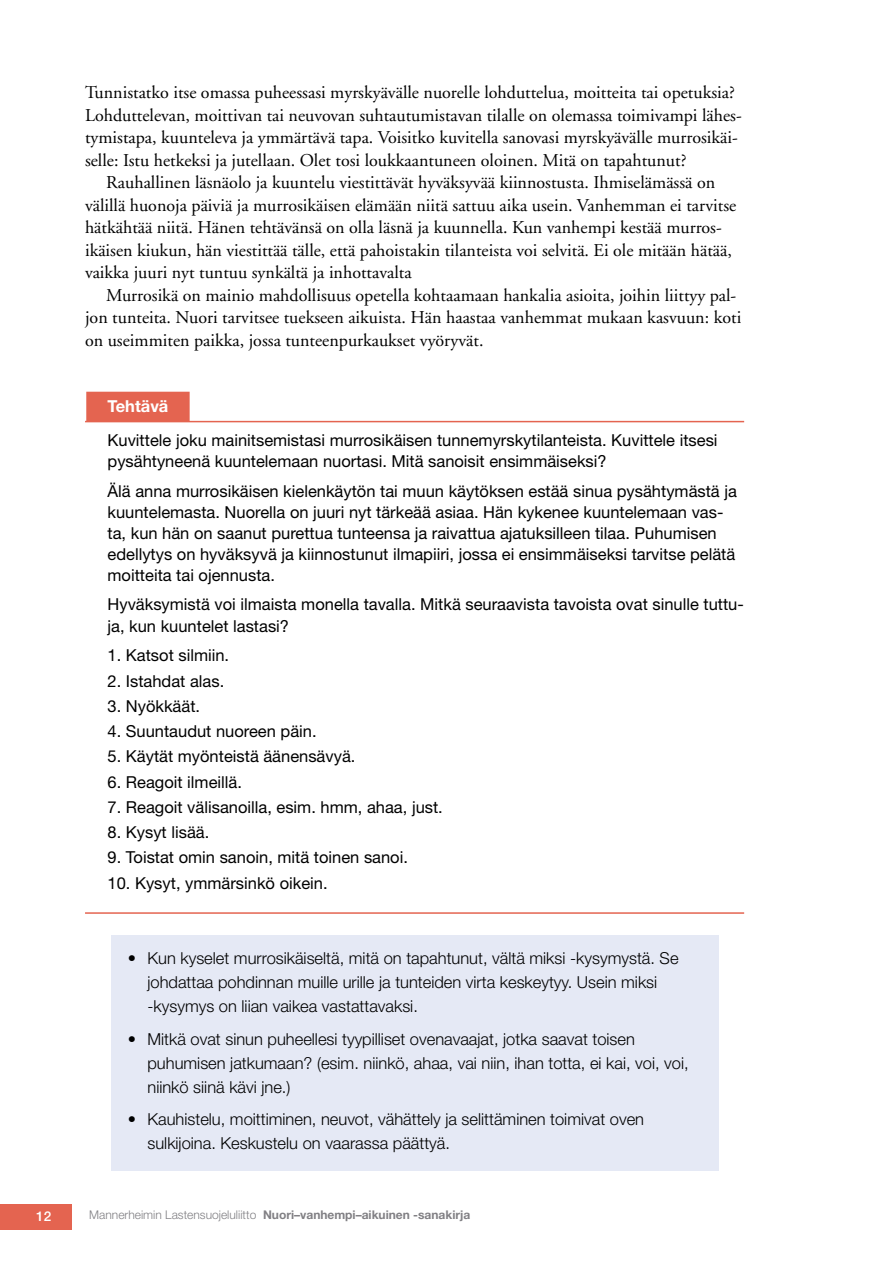
<style>
.page{position:relative;width:893px;height:1263px;background:#fff}
.page>*{position:absolute;margin:0;border:0;box-sizing:border-box;transform-origin:0 0}
.t1{font:18px/22.5px "Adobe Garamond";color:#000}
.t2{font:16.5px/21px "Helvetica Neue LT Std";color:#000}
.t3{font:300 16.5px/24px "Helvetica Neue LT Std";color:#000}
.t4{font:700 16.5px "Helvetica Neue LT Std";color:#fff}
.t5{font:500 13.5px "Helvetica Neue LT Std";color:#fff}
.t6{font:700 12px "Helvetica Neue LT Std";color:#818084}
.s1{font-weight:300}
</style>
<div class="page">
<div style="left:0;top:1204px;width:72px;height:25px;background:#e46450"></div>
<div style="left:86px;top:392px;width:104px;height:30px;background:#e46450"></div>
<hr style="left:85px;top:421px;width:659px;height:1px;background:#e46450">
<hr style="left:85px;top:912px;width:659px;height:2px;background:#e46450">
<div style="left:111px;top:935px;width:607px;height:236px;background:#e5e9f5"></div>
<p class="t1" style="left:85px;top:82px;width:658px">Tunnistatko itse omassa puheessasi myrskyävälle nuorelle lohduttelua, moitteita tai opetuksia?<br>Lohduttelevan, moittivan tai neuvovan suhtautumistavan tilalle on olemassa toimivampi lähes&shy;tymistapa, kuunteleva ja ymmärtävä tapa. Voisitko kuvitella sanovasi myrskyävälle murrosikäi&shy;selle: Istu hetkeksi ja jutellaan. Olet tosi loukkaantuneen oloinen. Mitä on tapahtunut?</p>
<p class="t1" style="left:85px;top:172px;width:653px;text-indent:21px">Rauhallinen läsnäolo ja kuuntelu viestittävät hyväksyvää kiinnostusta. Ihmiselämässä on välillä huonoja päiviä ja murrosikäisen elämään niitä sattuu aika usein. Vanhemman ei tarvitse hätkähtää niitä. Hänen tehtävänsä on olla läsnä ja kuunnella. Kun vanhempi kestää murros&shy;ikäisen kiukun, hän viestittää tälle, että pahoistakin tilanteista voi selvitä. Ei ole mitään hätää, vaikka juuri nyt tuntuu synkältä ja inhottavalta</p>
<p class="t1" style="left:85px;top:284px;width:658px;text-indent:21px">Murrosikä on mainio mahdollisuus opetella kohtaamaan hankalia asioita, joihin liittyy pal&shy;jon tunteita. Nuori tarvitsee tuekseen aikuista. Hän haastaa vanhemmat mukaan kasvuun: koti on useimmiten paikka, jossa tunteenpurkaukset vyöryvät.</p>
<p class="t4" style="left:108px;top:396px;width:62px">Tehtävä</p>
<p class="t2" style="left:108px;top:429px;width:612px">Kuvittele joku mainitsemistasi murrosikäisen tunnemyrskytilanteista. Kuvittele itsesi pysähtyneenä kuuntelemaan nuortasi. Mitä sanoisit ensimmäiseksi?</p>
<p class="t2" style="left:108px;top:480px;width:631px">Älä anna murrosikäisen kielenkäytön tai muun käytöksen estää sinua pysähtymästä ja kuuntelemasta. Nuorella on juuri nyt tärkeää asiaa. Hän kykenee kuuntelemaan vas&shy;ta, kun hän on saanut purettua tunteensa ja raivattua ajatuksilleen tilaa. Puhumisen edellytys on hyväksyvä ja kiinnostunut ilmapiiri, jossa ei ensimmäiseksi tarvitse pelätä moitteita tai ojennusta.</p>
<p class="t2" style="left:108px;top:593px;width:638px;line-height:21.6px">Hyväksymistä voi ilmaista monella tavalla. Mitkä seuraavista tavoista ovat sinulle tuttu&shy;ja, kun kuuntelet lastasi?</p>
<p class="t2" style="left:108px;top:645px;width:123px">1. Katsot silmiin.</p>
<p class="t2" style="left:108px;top:670px;width:118px">2. Istahdat alas.</p>
<p class="t2" style="left:108px;top:695px;width:94px">3. Nyökkäät.</p>
<p class="t2" style="left:108px;top:720px;width:211px">4. Suuntaudut nuoreen päin.</p>
<p class="t2" style="left:108px;top:746px;width:249px">5. Käytät myönteistä äänensävyä.</p>
<p class="t2" style="left:108px;top:771px;width:136px">6. Reagoit ilmeillä.</p>
<p class="t2" style="left:108px;top:796px;width:337px">7. Reagoit välisanoilla, esim. hmm, ahaa, just.</p>
<p class="t2" style="left:108px;top:821px;width:103px">8. Kysyt lisää.</p>
<p class="t2" style="left:108px;top:847px;width:302px">9. Toistat omin sanoin, mitä toinen sanoi.</p>
<p class="t2" style="left:108px;top:872px;width:222px">10. Kysyt, ymmärsinkö oikein.</p>
<p class="t3" style="left:147px;top:946px;width:533px;text-indent:-20px">• Kun kyselet murrosikäiseltä, mitä on tapahtunut, vältä miksi -kysymystä. Se johdattaa pohdinnan muille urille ja tunteiden virta keskeytyy. Usein miksi -kysymys on liian vaikea vastattavaksi.</p>
<p class="t3" style="left:147px;top:1027px;width:543px;text-indent:-20px">• Mitkä ovat sinun puheellesi tyypilliset ovenavaajat, jotka saavat toisen puhumisen jatkumaan? (esim. niinkö, ahaa, vai niin, ihan totta, ei kai, voi, voi, niinkö siinä kävi jne.)</p>
<p class="t3" style="left:147px;top:1107px;width:498px;text-indent:-20px">• Kauhistelu, moittiminen, neuvot, vähättely ja selittäminen toimivat oven sulkijoina. Keskustelu on vaarassa päättyä.</p>
<p class="t5" style="left:36px;top:1208px;width:17px">12</p>
<p class="t6" style="left:89px;top:1208px;width:383px"><span class="s1">Mannerheimin Lastensuojeluliitto</span> Nuori–vanhempi–aikuinen -sanakirja</p>
</div>
